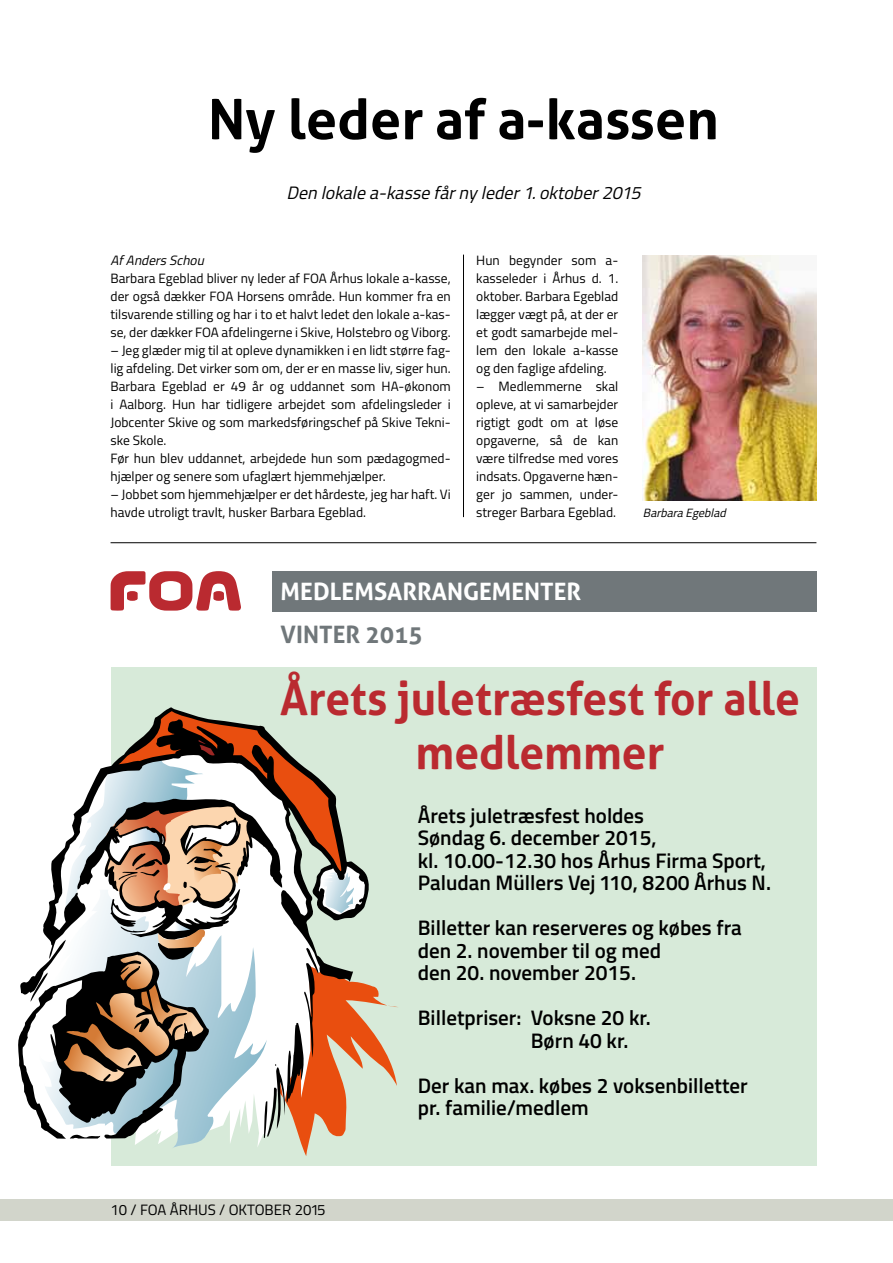
<style>
.page{position:relative;width:893px;height:1263px;background:#fff}
.page>*{position:absolute;margin:0;border:0;box-sizing:border-box;transform-origin:0 0}
.t1{font:700 55.5px "Aller";color:#000}
.t2{font:700 46.5px/54px "Aller";color:#ba2a30;text-align:center;scale:.95 1}
.t3{font:700 24px "Aller";color:#fff}
.t4{font:700 24px "Aller";color:#70777a}
.t5{font:600 21px/22.5px "Titillium";color:#000}
.t6{font:italic 18px "Titillium";color:#000}
.t7{font:15px "Titillium";color:#000}
.t8{font:13.5px/18px "Titillium";color:#000;text-align:justify}
.t9{font:italic 13.5px "Titillium";color:#000}
.t10{font:italic 12px "Titillium";color:#000}
</style>
<div class="page">
<div style="left:0;top:1199px;width:893px;height:21px;background:#d2d5cb"></div>
<div style="left:111px;top:667px;width:705px;height:498px;background:#d7ead9"></div>
<svg style="left:18px;top:711px;width:380px;height:445px"></svg>
<svg style="left:111px;top:571px;width:130px;height:40px"></svg>
<div style="left:272px;top:571px;width:544px;height:40px;background:#70777a"></div>
<hr style="left:463px;top:255px;width:1px;height:262px;background:#000">
<img style="left:643px;top:255px;width:173px;height:246px">
<hr style="left:111px;top:542px;width:705px;height:1px;background:#000">
<h1 class="t1" style="left:208px;top:85px;width:512px">Ny leder af a-kassen</h1>
<h3 class="t6" style="left:286px;top:180px;width:361px">Denlokalea-kassefårnyleder1.oktober2015</h3>
<p class="t9" style="left:111px;top:250px;width:99px">AfAndersSchou</p>
<p class="t8" style="left:111px;top:269px;width:342px">Barbara Egeblad bliver ny leder af FOA Århus lokale a-kasse, der også dækker FOA Horsens område. Hun kommer fra en tilsvarende stilling og har i to et halvt ledet den lokale a-kas&shy;se, der dækker FOA afdelingerne i Skive, Holstebro og Viborg.</p>
<p class="t8" style="left:111px;top:341px;width:342px;text-align:left">– Jeg glæder mig til at opleve dynamikken i en lidt større fag&shy;lig afdeling. Det virker som om, der er en masse liv, siger hun.<br>Barbara Egeblad er 49 år og uddannet som HA-økonom i Aalborg. Hun har tidligere arbejdet som afdelingsleder i Jobcenter Skive og som markedsføringschef på Skive Tekni&shy;ske Skole.<br>Før hun blev uddannet, arbejdede hun som pædagogmed&shy;hjælper og senere som ufaglært hjemmehjælper.</p>
<p class="t8" style="left:111px;top:485px;width:342px">– Jobbet som hjemmehjælper er det hårdeste, jeg har haft. Vi havde utroligt travlt, husker Barbara Egeblad.</p>
<p class="t8" style="left:476px;top:251px;width:144px">Hun begynder som a&shy;kasseleder i Århus d. 1. oktober. Barbara Egeblad lægger vægt på, at der er et godt samarbejde mel&shy;lem den lokale a-kasse og den faglige afdeling.</p>
<p class="t8" style="left:476px;top:377px;width:144px">– Medlemmerne skal opleve, at vi samarbejder rigtigt godt om at løse opgaverne, så de kan være tilfredse med vores indsats. Opgaverne hæn&shy;ger jo sammen, under&shy;streger Barbara Egeblad.</p>
<h3 class="t3" style="left:281px;top:577px;width:302px">MEDLEMSARRANGEMENTER</h3>
<h3 class="t4" style="left:281px;top:620px;width:144px">VINTER 2015</h3>
<p class="t10" style="left:643px;top:504px;width:88px">BarbaraEgeblad</p>
<h2 class="t2" style="left:280px;top:671px;width:549px">Årets juletræsfest for alle medlemmer</h2>
<p class="t7" style="left:111px;top:1199px;width:217px">10 / FOA ÅRHUS / OKTOBER 2015</p>
<h3 class="t5" style="left:418px;top:803px;width:355px">Årets juletræsfest holdes<br>Søndag 6. december 2015,<br>kl. 10.00-12.30 hos Århus Firma Sport,<br>Paludan Müllers Vej 110, 8200 Århus N.</h3>
<h3 class="t5" style="left:418px;top:915px;width:326px">Billetter kan reserveres og købes fra den 2. november til og med<br>den 20. november 2015.</h3>
<h3 class="t5" style="left:531px;top:1005px;width:122px;text-indent:-113px">Billetpriser: Voksne 20 kr.<br>Børn 40 kr.</h3>
<h3 class="t5" style="left:418px;top:1073px;width:331px">Der kan max. købes 2 voksenbilletter pr. familie/medlem</h3>
</div>
